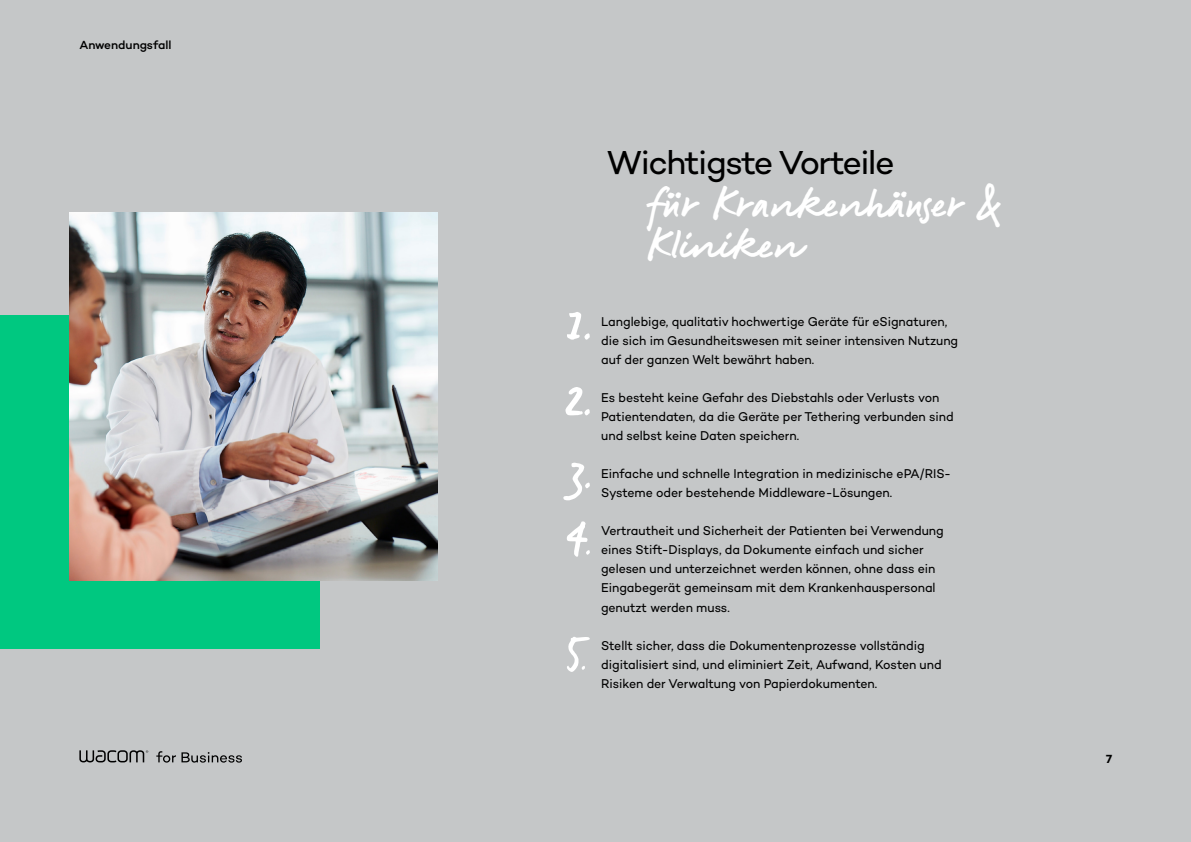
<style>
.page{position:relative;width:1191px;height:842px;background:#c5c7c8}
.page>*{position:absolute;margin:0;border:0;box-sizing:border-box;transform-origin:0 0}
.t1{font:40.6px/40.6px "Signature Wacom";color:#fff}
.t2{font:33.8px "Campton Wacom";letter-spacing:-.045em;color:#000}
.t3{font:13px/19px "Campton Wacom";letter-spacing:-.005em;color:#000;scale:.95 1}
.t4{font:500 12px "Campton Wacom";color:#000}
.t5{font:600 12px "Campton Wacom";color:#000}
</style>
<div class="page">
<svg style="left:79px;top:750px;width:163px;height:13px"></svg>
<div style="left:0;top:316px;width:320px;height:333px;background:#00c880"></div>
<img style="left:69px;top:212px;width:368px;height:369px">
<svg style="left:567px;top:312px;width:23px;height:28px"></svg>
<svg style="left:565px;top:387px;width:25px;height:28px"></svg>
<svg style="left:563px;top:463px;width:27px;height:37px"></svg>
<svg style="left:567px;top:521px;width:23px;height:36px"></svg>
<svg style="left:567px;top:637px;width:23px;height:35px"></svg>
<p class="t4" style="left:79px;top:37px;width:94px">Anwendungsfall</p>
<h2 class="t2" style="left:607px;top:142px;width:289px">Wichtigste Vorteile</h2>
<h1 class="t1" style="left:647px;top:181px;width:356px">für Krankenhäuser &amp;<br>Kliniken</h1>
<p class="t3" style="left:601px;top:312px;width:377px">Langlebige, qualitativ hochwertige Geräte für eSignaturen, die sich im Gesundheitswesen mit seiner intensiven Nutzung auf der ganzen Welt bewährt haben.</p>
<p class="t3" style="left:601px;top:388px;width:373px">Es besteht keine Gefahr des Diebstahls oder Verlusts von<br>Patientendaten, da die Geräte per Tethering verbunden sind und selbst keine Daten speichern.</p>
<p class="t3" style="left:601px;top:464px;width:370px">Einfache und schnelle Integration in medizinische ePA/RIS-<br>Systeme oder bestehende Middleware-Lösungen.</p>
<p class="t3" style="left:601px;top:521px;width:362px">Vertrautheit und Sicherheit der Patienten bei Verwendung eines Stift-Displays, da Dokumente einfach und sicher gelesen und unterzeichnet werden können, ohne dass ein Eingabegerät gemeinsam mit dem Krankenhauspersonal genutzt werden muss.</p>
<p class="t3" style="left:601px;top:635px;width:360px">Stellt sicher, dass die Dokumentenprozesse vollständig digitalisiert sind, und eliminiert Zeit, Aufwand, Kosten und<br>Risiken der Verwaltung von Papierdokumenten.</p>
<p class="t5" style="left:1106px;top:751px;width:8px">7</p>
</div>
